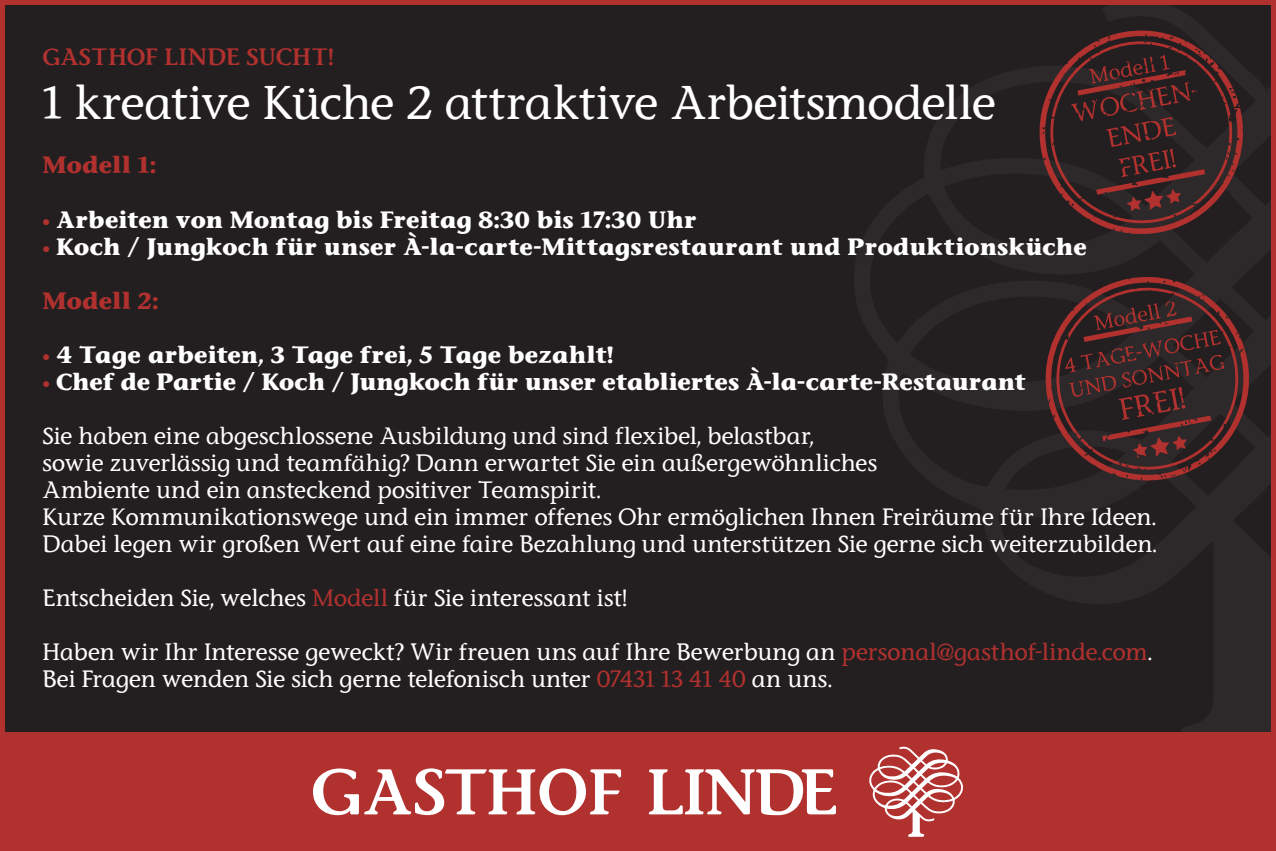
<style>
.page{position:relative;width:1276px;height:851px;background:#fff}
.page>*{position:absolute;margin:0;border:0;box-sizing:border-box;transform-origin:0 0}
.t1{font:500 45px "Stone Inf";letter-spacing:-.025em;color:#fff}
.t2{font:500 22.5px "Stone Inf";letter-spacing:-.01em;color:#fff}
.t3{font:700 22.5px "Stone Inf";color:#fff}
.t4{font:22.5px "Stone Inf Semi Boold";letter-spacing:.005em;color:#b1312f}
.t5{font:700 22.5px "Stone Inf";color:#b1312f}
.s1{font-family:"Myriad Pro";color:#b1312f}
.s2{color:#b1312f}
</style>
<div class="page">
<div style="left:0;top:0;width:1276px;height:850px;background:#231f20"></div>
<div style="left:0;top:732px;width:1276px;height:118px;background:#b1312f"></div>
<svg style="left:649px;top:769px;width:187px;height:46px"></svg>
<svg style="left:313px;top:768px;width:308px;height:47px"></svg>
<svg style="left:869px;top:746px;width:94px;height:90px"></svg>
<div style="left:0;top:0;width:1276px;height:850px;border:5px solid #b1312f"></div>
<svg style="left:1039px;top:30px;width:204px;height:204px"></svg>
<svg style="left:1045px;top:277px;width:205px;height:203px"></svg>
<p class="t4" style="left:43px;top:43px;width:292px">GASTHOF LINDE SUCHT!</p>
<p class="t1" style="left:43px;top:74px;width:955px">1 kreative Küche 2 attraktive Arbeitsmodelle</p>
<p class="t5" style="left:43px;top:151px;width:115px">Modell 1:</p>
<p class="t3" style="left:43px;top:205px;width:656px"><span class="s1">•</span> Arbeiten von Montag bis Freitag 8:30 bis 17:30 Uhr</p>
<p class="t3" style="left:43px;top:232px;width:1045px"><span class="s1">•</span> Koch / Jungkoch für unser À-la-carte-Mittagsrestaurant und Produktionsküche</p>
<p class="t5" style="left:43px;top:286px;width:117px">Modell 2:</p>
<p class="t3" style="left:43px;top:340px;width:572px"><span class="s1">•</span> 4 Tage arbeiten, 3 Tage frei, 5 Tage bezahlt!</p>
<p class="t3" style="left:43px;top:367px;width:985px"><span class="s1">•</span> Chef de Partie / Koch / Jungkoch für unser etabliertes À-la-carte-Restaurant</p>
<p class="t2" style="left:43px;top:421px;width:773px">Sie haben eine abgeschlossene Ausbildung und sind flexibel, belastbar,</p>
<p class="t2" style="left:43px;top:448px;width:836px">sowie zuverlässig und teamfähig? Dann erwartet Sie ein außergewöhnliches</p>
<p class="t2" style="left:43px;top:475px;width:560px">Ambiente und ein ansteckend positiver Teamspirit.</p>
<p class="t2" style="left:43px;top:502px;width:1114px">Kurze Kommunikationswege und ein immer offenes Ohr ermöglichen Ihnen Freiräume für Ihre Ideen.</p>
<p class="t2" style="left:43px;top:529px;width:1115px">Dabei legen wir großen Wert auf eine faire Bezahlung und unterstützen Sie gerne sich weiterzubilden.</p>
<p class="t2" style="left:43px;top:583px;width:586px">Entscheiden Sie, welches <span class="s2">Modell</span> für Sie interessant ist!</p>
<p class="t2" style="left:43px;top:637px;width:1111px">Haben wir Ihr Interesse geweckt? Wir freuen uns auf Ihre Bewerbung an <span class="s2">personal@gasthof-linde.com</span>.</p>
<p class="t2" style="left:43px;top:664px;width:790px">Bei Fragen wenden Sie sich gerne telefonisch unter <span class="s2">07431 13 41 40</span> an uns.</p>
</div>
